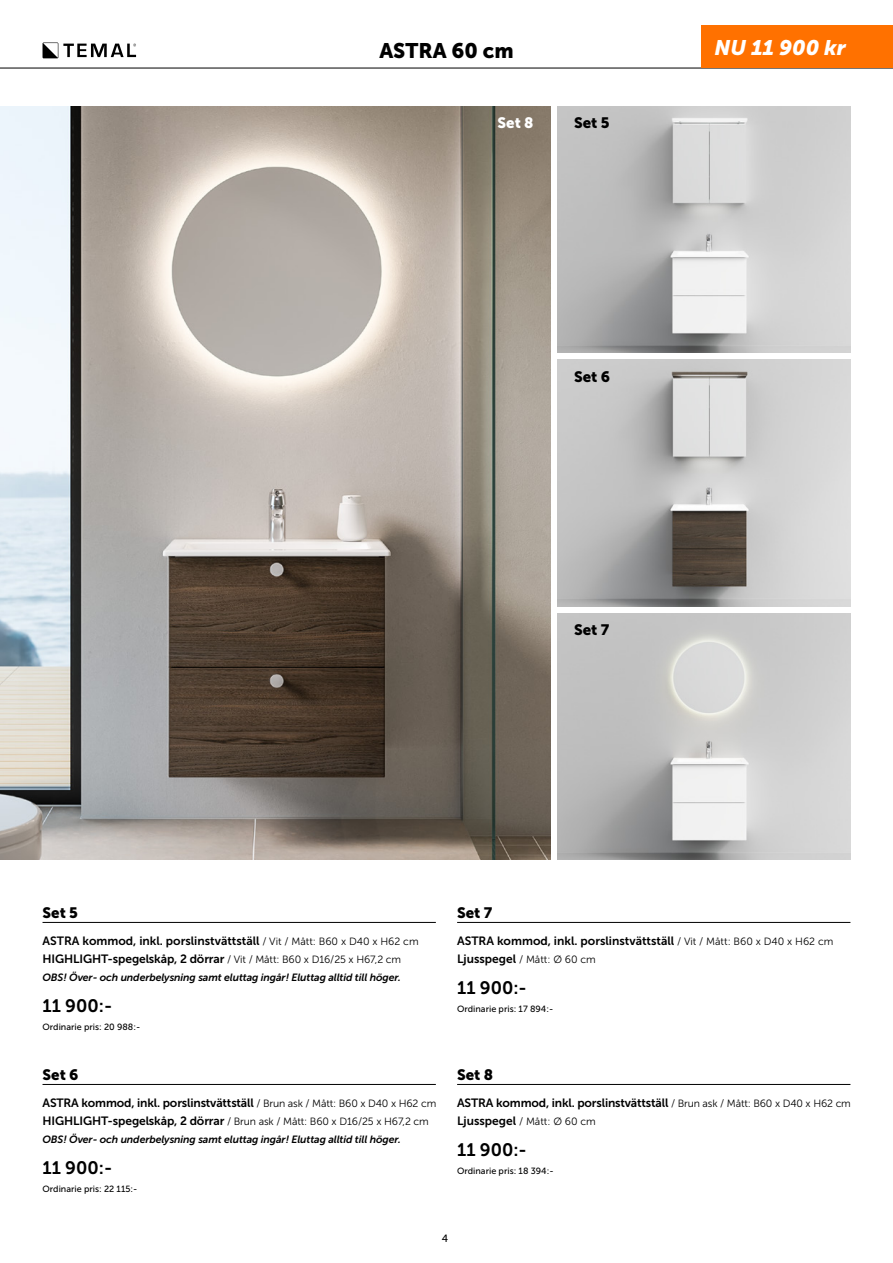
<style>
.page{position:relative;width:893px;height:1263px;background:#fff}
.page>*{position:absolute;margin:0;border:0;box-sizing:border-box;transform-origin:0 0}
.t1{font:21px "Museo Sans 900";color:#000}
.t2{font:italic 21px "Museo Sans 900";color:#fff}
.t3{font:18px "Museo Sans 700";color:#000}
.t4{font:15px "Museo Sans 900";color:#000}
.t5{font:15px "Museo Sans 900";color:#fff}
.t6{font:12px/18px "Museo Sans 700";letter-spacing:-.01em;color:#000}
.t7{font:italic 10.5px "Museo Sans 700";letter-spacing:-.01em;color:#000}
.t8{font:10.5px "Museo Sans 300";letter-spacing:-.01em;color:#000}
.t9{font:10.5px "Museo Sans 500";color:#000}
.t10{font:9px "Museo Sans 500";color:#000}
.s1{font-family:"Museo Sans 300";font-size:10.5px}
.s2{font-family:"Museo Sans 700";font-size:12px}
</style>
<div class="page">
<img style="left:558px;top:613px;width:292px;height:247px">
<img style="left:558px;top:106px;width:292px;height:247px">
<img style="left:558px;top:360px;width:292px;height:246px">
<img style="left:0;top:106px;width:551px;height:754px">
<hr style="left:43px;top:922px;width:393px;height:1px;background:#000">
<hr style="left:43px;top:1084px;width:393px;height:1px;background:#000">
<hr style="left:457px;top:922px;width:393px;height:1px;background:#000">
<hr style="left:457px;top:1084px;width:393px;height:1px;background:#000">
<hr style="left:0;top:68px;width:893px;height:1px;background:#000">
<div style="left:702px;top:26px;width:191px;height:42px;background:#ff7100"></div>
<svg style="left:43px;top:43px;width:93px;height:15px"></svg>
<h1 class="t1" style="left:379px;top:39px;width:136px">ASTRA 60 cm</h1>
<h1 class="t2" style="left:714px;top:36px;width:133px">NU 11 900 kr</h1>
<p class="t5" style="left:497px;top:114px;width:38px">Set 8</p>
<p class="t4" style="left:574px;top:114px;width:37px">Set 5</p>
<p class="t4" style="left:574px;top:368px;width:38px">Set 6</p>
<p class="t4" style="left:574px;top:621px;width:37px">Set 7</p>
<p class="t4" style="left:43px;top:904px;width:37px">Set 5</p>
<p class="t6" style="left:43px;top:932px;width:378px">ASTRA kommod, inkl. porslinstvättställ <span class="s1">/ Vit / Mått: B60 x D40 x H62 cm<br></span>HIGHLIGHT-spegelskåp, 2 dörrar <span class="s1">/ Vit / Mått: B60 x D16/25 x H67,2 cm</span></p>
<p class="t7" style="left:43px;top:972px;width:360px">OBS! Över- och underbelysning samt eluttag ingår! Eluttag alltid till höger.</p>
<h2 class="t3" style="left:43px;top:996px;width:71px">11 900:-</h2>
<p class="t10" style="left:43px;top:1022px;width:99px">Ordinarie pris: 20 988:-</p>
<p class="t4" style="left:43px;top:1066px;width:38px">Set 6</p>
<p class="t6" style="left:43px;top:1094px;width:395px">ASTRA kommod, inkl. porslinstvättställ <span class="s1">/ Brun ask / Mått: B60 x D40 x H62 cm</span></p>
<p class="t8" style="left:43px;top:1116px;width:388px"><span class="s2">HIGHLIGHT-spegelskåp, 2 dörrar</span> / Brun ask / Mått: B60 x D16/25 x H67,2 cm</p>
<p class="t7" style="left:43px;top:1134px;width:360px">OBS! Över- och underbelysning samt eluttag ingår! Eluttag alltid till höger.</p>
<h2 class="t3" style="left:43px;top:1158px;width:71px">11 900:-</h2>
<p class="t10" style="left:43px;top:1184px;width:96px">Ordinarie pris: 22 115:-</p>
<p class="t4" style="left:457px;top:904px;width:37px">Set 7</p>
<p class="t6" style="left:457px;top:932px;width:378px">ASTRA kommod, inkl. porslinstvättställ <span class="s1">/ Vit / Mått: B60 x D40 x H62 cm</span></p>
<p class="t8" style="left:457px;top:954px;width:140px"><span class="s2">Ljusspegel</span> / Mått: Ø 60 cm</p>
<h2 class="t3" style="left:457px;top:978px;width:71px">11 900:-</h2>
<p class="t10" style="left:457px;top:1004px;width:98px">Ordinarie pris: 17 894:-</p>
<p class="t4" style="left:457px;top:1066px;width:38px">Set 8</p>
<p class="t6" style="left:457px;top:1094px;width:395px">ASTRA kommod, inkl. porslinstvättställ <span class="s1">/ Brun ask / Mått: B60 x D40 x H62 cm</span></p>
<p class="t8" style="left:457px;top:1116px;width:140px"><span class="s2">Ljusspegel</span> / Mått: Ø 60 cm</p>
<h2 class="t3" style="left:457px;top:1140px;width:71px">11 900:-</h2>
<p class="t10" style="left:457px;top:1166px;width:98px">Ordinarie pris: 18 394:-</p>
<p class="t9" style="left:442px;top:1232px;width:8px">4</p>
</div>
